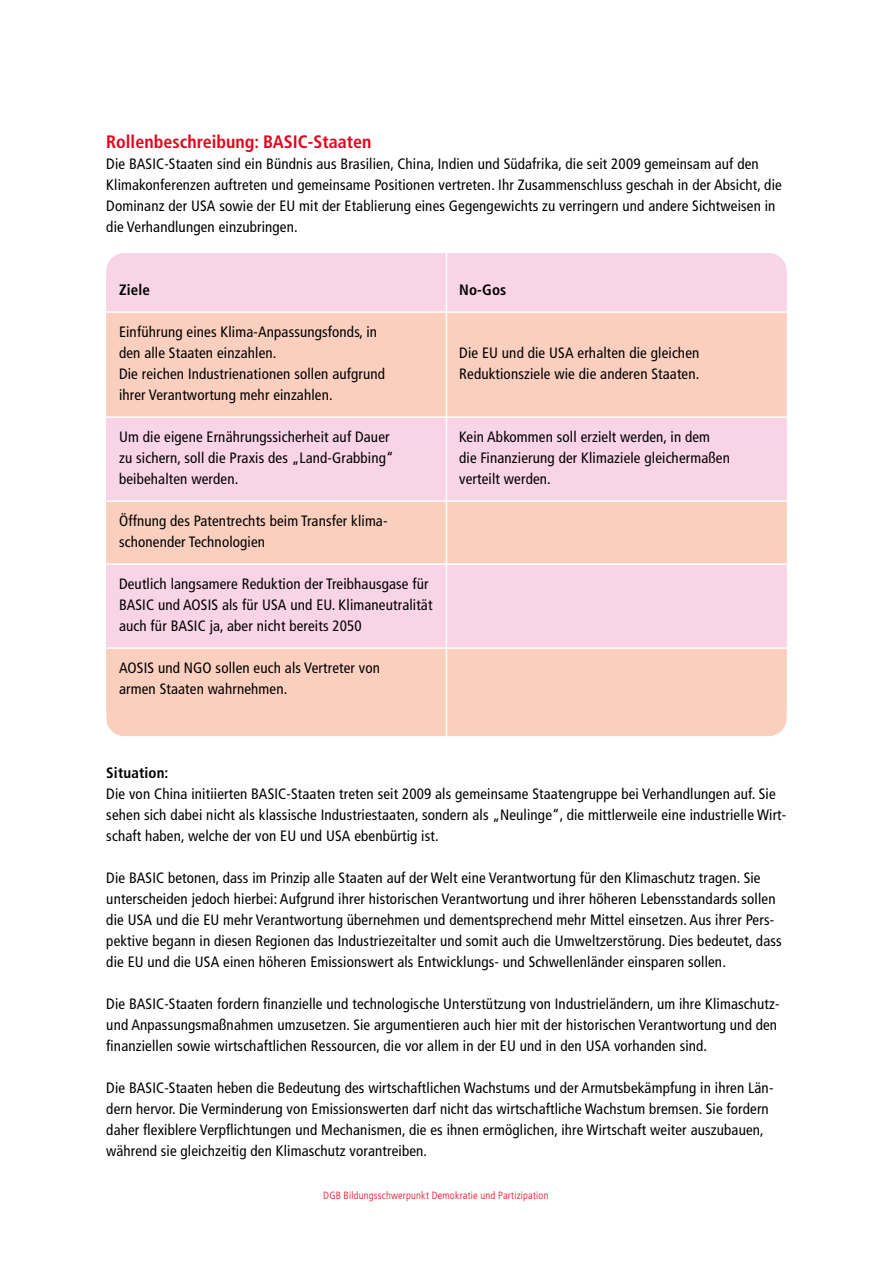
<style>
.page{position:relative;width:893px;height:1263px;background:#fff}
.page>*{position:absolute;margin:0;border:0;box-sizing:border-box;transform-origin:0 0}
.t1{font:700 condensed 18px "Frutiger LT Std";color:#e3051b}
.t2{font:condensed 15px/21px "Frutiger LT Std";letter-spacing:.01em;color:#000}
.t3{font:700 condensed 15px "Frutiger LT Std";letter-spacing:.01em;color:#000}
.t4{font:300 condensed 10.5px "Frutiger LT Std";letter-spacing:.02em;color:#e3051b}
</style>
<div class="page">
<div style="left:106px;top:253px;width:681px;height:259px;background:#f9d3e6;border-radius:18px"></div>
<div style="left:106px;top:477px;width:681px;height:259px;background:#facfbe;border-radius:18px"></div>
<svg style="left:106px;top:313px;width:681px;height:398px"></svg>
<hr style="left:106px;top:311px;width:340px;height:2px;background:#fff">
<hr style="left:446px;top:311px;width:341px;height:2px;background:#fff">
<hr style="left:106px;top:416px;width:340px;height:2px;background:#fff">
<hr style="left:446px;top:416px;width:341px;height:2px;background:#fff">
<hr style="left:106px;top:500px;width:340px;height:2px;background:#fff">
<hr style="left:446px;top:500px;width:341px;height:2px;background:#fff">
<hr style="left:106px;top:563px;width:340px;height:2px;background:#fff">
<hr style="left:446px;top:563px;width:341px;height:2px;background:#fff">
<hr style="left:106px;top:647px;width:340px;height:2px;background:#fff">
<hr style="left:446px;top:647px;width:341px;height:2px;background:#fff">
<hr style="left:446px;top:223px;width:1px;height:546px;background:#fff">
<p class="t1" style="left:106px;top:131px;width:267px">Rollenbeschreibung: BASIC-Staaten</p>
<p class="t2" style="left:106px;top:153px;width:677px">Die BASIC-Staaten sind ein Bündnis aus Brasilien, China, Indien und Südafrika, die seit 2009 gemeinsam auf den Klimakonferenzen auftreten und gemeinsame Positionen vertreten. Ihr Zusammenschluss geschah in der Absicht, die Dominanz der USA sowie der EU mit der Etablierung eines Gegengewichts zu verringern und andere Sichtweisen in die Verhandlungen einzubringen.</p>
<p class="t3" style="left:119px;top:281px;width:32px">Ziele</p>
<p class="t3" style="left:459px;top:281px;width:49px">No-Gos</p>
<p class="t2" style="left:119px;top:321px;width:268px">Einführung eines Klima-Anpassungsfonds, in den alle Staaten einzahlen.<br>Die reichen Industrienationen sollen aufgrund ihrer Verantwortung mehr einzahlen.</p>
<p class="t2" style="left:459px;top:342px;width:242px">Die EU und die USA erhalten die gleichen<br>Reduktionsziele wie die anderen Staaten.</p>
<p class="t2" style="left:119px;top:426px;width:276px">Um die eigene Ernährungssicherheit auf Dauer zu sichern, soll die Praxis des „Land-Grabbing“ beibehalten werden.</p>
<p class="t2" style="left:459px;top:426px;width:272px">Kein Abkommen soll erzielt werden, in dem die Finanzierung der Klimaziele gleichermaßen verteilt werden.</p>
<p class="t2" style="left:119px;top:510px;width:270px">Öffnung des Patentrechts beim Transfer klima&shy;schonender Technologien</p>
<p class="t2" style="left:119px;top:573px;width:315px">Deutlich langsamere Reduktion der Treibhausgase für<br>BASIC und AOSIS als für USA und EU. Klimaneutralität auch für BASIC ja, aber nicht bereits 2050</p>
<p class="t2" style="left:119px;top:657px;width:263px">AOSIS und NGO sollen euch als Vertreter von armen Staaten wahrnehmen.</p>
<p class="t3" style="left:106px;top:764px;width:64px">Situation:</p>
<p class="t2" style="left:106px;top:783px;width:681px">Die von China initiierten BASIC-Staaten treten seit 2009 als gemeinsame Staatengruppe bei Verhandlungen auf. Sie sehen sich dabei nicht als klassische Industriestaaten, sondern als „Neulinge“, die mittlerweile eine industrielle Wirt&shy;schaft haben, welche der von EU und USA ebenbürtig ist.</p>
<p class="t2" style="left:106px;top:867px;width:677px">Die BASIC betonen, dass im Prinzip alle Staaten auf der Welt eine Verantwortung für den Klimaschutz tragen. Sie unterscheiden jedoch hierbei: Aufgrund ihrer historischen Verantwortung und ihrer höheren Lebensstandards sollen die USA und die EU mehr Verantwortung übernehmen und dementsprechend mehr Mittel einsetzen. Aus ihrer Pers&shy;pektive begann in diesen Regionen das Industriezeitalter und somit auch die Umweltzerstörung. Dies bedeutet, dass die EU und die USA einen höheren Emissionswert als Entwicklungs- und Schwellenländer einsparen sollen.</p>
<p class="t2" style="left:106px;top:993px;width:675px">Die BASIC-Staaten fordern finanzielle und technologische Unterstützung von Industrieländern, um ihre Klimaschutz&shy;und Anpassungsmaßnahmen umzusetzen. Sie argumentieren auch hier mit der historischen Verantwortung und den finanziellen sowie wirtschaftlichen Ressourcen, die vor allem in der EU und in den USA vorhanden sind.</p>
<p class="t2" style="left:106px;top:1077px;width:669px">Die BASIC-Staaten heben die Bedeutung des wirtschaftlichen Wachstums und der Armutsbekämpfung in ihren Län&shy;dern hervor. Die Verminderung von Emissionswerten darf nicht das wirtschaftliche Wachstum bremsen. Sie fordern daher flexiblere Verpflichtungen und Mechanismen, die es ihnen ermöglichen, ihre Wirtschaft weiter auszubauen, während sie gleichzeitig den Klimaschutz vorantreiben.</p>
<p class="t4" style="left:323px;top:1189px;width:227px">DGB Bildungsschwerpunkt Demokratie und Partizipation</p>
</div>
